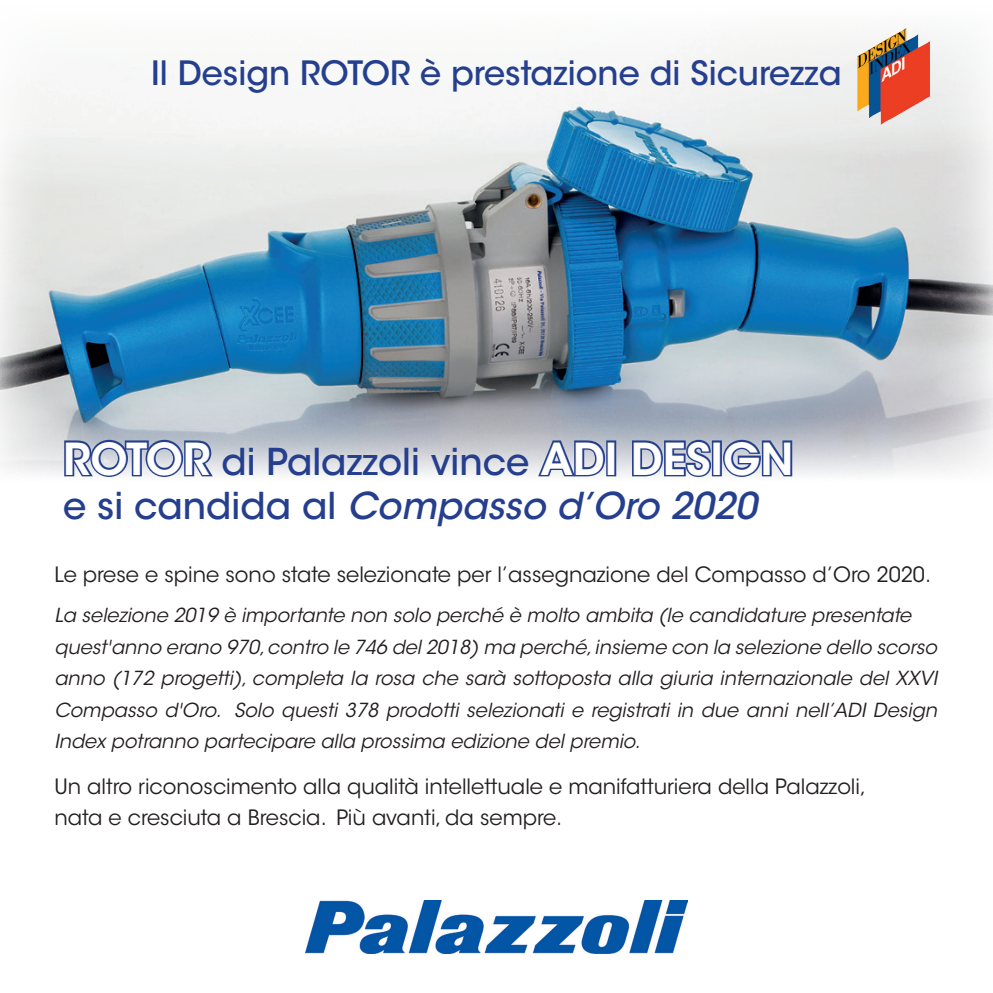
<style>
.page{position:relative;width:993px;height:993px;background:#fff}
.page>*{position:absolute;margin:0;border:0;box-sizing:border-box;transform-origin:0 0}
.t1{font:500 36.75px/44.1px "ITC Avant Garde Std";color:#253f8e}
.t2{font:500 33.25px "ITC Avant Garde Std";color:#253f8e}
.t3{font:21px/31.5px "ITC Avant Garde Std";color:#231f20}
.t4{font:italic 19.25px/31.5px "ITC Avant Garde Std";color:#231f20}
.s1{font-weight:600;font-size:43.75px}
.s2{font-style:italic}
</style>
<div class="page">
<img style="left:0;top:37px;width:992px;height:439px">
<img style="left:857px;top:27px;width:72px;height:98px">
<img style="left:306px;top:900px;width:381px;height:53px">
<h2 class="t2" style="left:151px;top:52px;width:691px">Il Design ROTOR è prestazione di Sicurezza</h2>
<h1 class="t1" style="left:63px;top:439px;width:731px"><span class="s1">ROTOR</span> di Palazzoli vince <span class="s1">ADI DESIGN </span>e si candida al <span class="s2">Compasso d’Oro 2020</span></h1>
<p class="t3" style="left:54px;top:558px;width:877px">Le prese e spine sono state selezionate per l’assegnazione del Compasso d’Oro 2020.</p>
<p class="t4" style="left:54px;top:599px;width:883px">La selezione 2019 è importante non solo perché è molto ambita (le candidature presentate quest'anno erano 970, contro le 746 del 2018) ma perché, insieme con la selezione dello scorso anno (172 progetti), completa la rosa che sarà sottoposta alla giuria internazionale del XXVI Compasso d'Oro. Solo questi 378 prodotti selezionati e registrati in due anni nell’ADI Design Index potranno partecipare alla prossima edizione del premio.</p>
<p class="t3" style="left:54px;top:770px;width:813px">Un altro riconoscimento alla qualità intellettuale e manifatturiera della Palazzoli, nata e cresciuta a Brescia. Più avanti, da sempre.</p>
</div>
